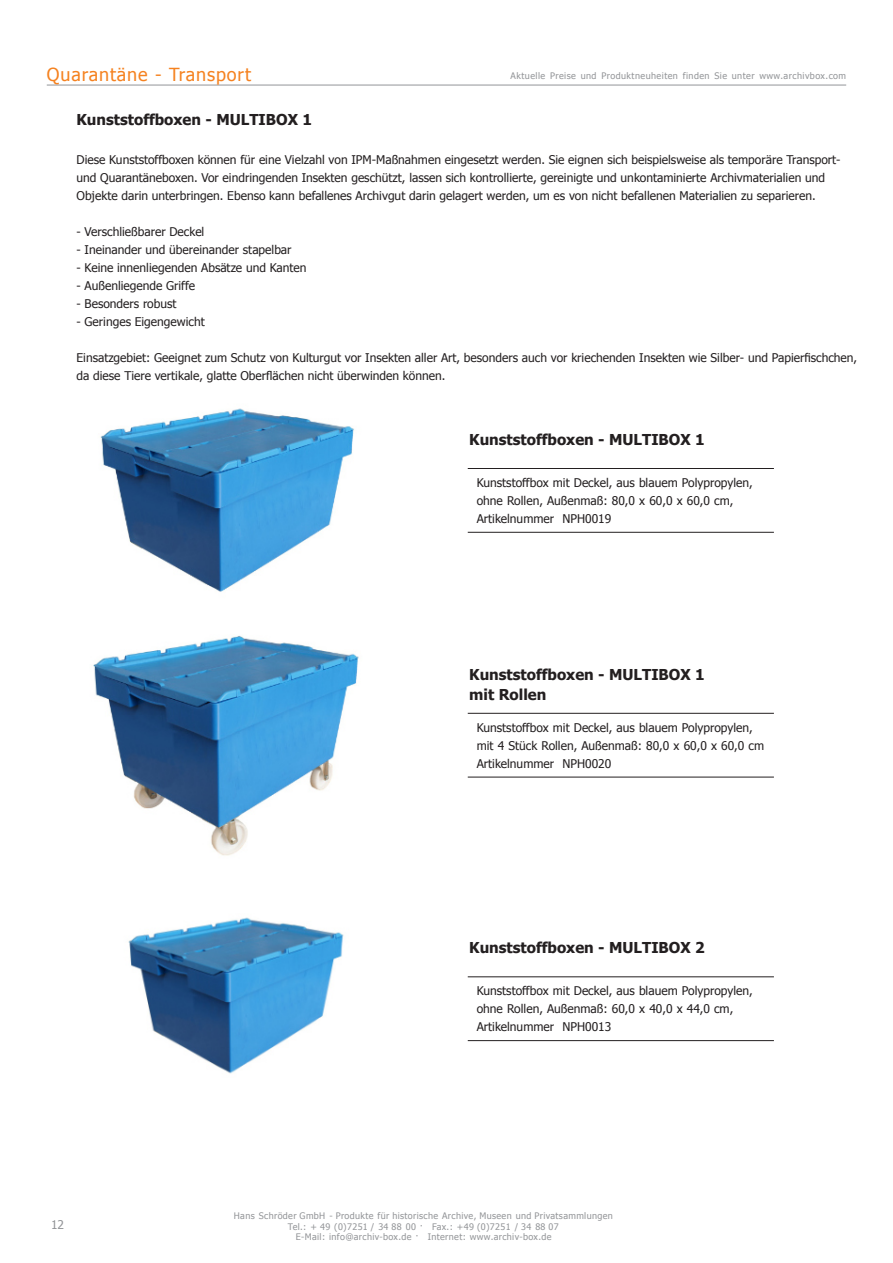
<style>
.page{position:relative;width:893px;height:1263px;background:#fff}
.page>*{position:absolute;margin:0;border:0;box-sizing:border-box;transform-origin:0 0}
.t1{font:18px "Tahoma";letter-spacing:.05em;color:#f58220}
.t2{font:700 15px/19.5px "Tahoma";color:#231f20}
.t3{font:12px/18px "Tahoma";color:#231f20}
.t4{font:12px "Tahoma";color:#939598}
.t5{font:9px/10.8px "Tahoma";letter-spacing:.04em;color:#939598;text-align:center}
</style>
<div class="page">
<hr style="left:47px;top:85px;width:799px;height:1px;background:#939598">
<img style="left:100px;top:408px;width:254px;height:184px">
<hr style="left:468px;top:468px;width:306px;height:1px;background:#231f20">
<hr style="left:468px;top:532px;width:306px;height:1px;background:#231f20">
<img style="left:93px;top:636px;width:266px;height:220px">
<hr style="left:468px;top:976px;width:306px;height:1px;background:#231f20">
<hr style="left:468px;top:1040px;width:306px;height:1px;background:#231f20">
<hr style="left:468px;top:713px;width:306px;height:1px;background:#231f20">
<hr style="left:468px;top:777px;width:306px;height:1px;background:#231f20">
<img style="left:128px;top:917px;width:216px;height:157px">
<h1 class="t1" style="left:47px;top:67px;width:206px">Quarantäne - Transport</h1>
<p class="t5" style="left:511px;top:71px;width:337px">Aktuelle Preise und Produktneuheiten finden Sie unter www.archivbox.com</p>
<p class="t2" style="left:77px;top:111px;width:237px">Kunststoffboxen - MULTIBOX 1</p>
<p class="t3" style="left:77px;top:152px;width:765px">Diese Kunststoffboxen können für eine Vielzahl von IPM-Maßnahmen eingesetzt werden. Sie eignen sich beispielsweise als temporäre Transport&shy;und Quarantäneboxen. Vor eindringenden Insekten geschützt, lassen sich kontrollierte, gereinigte und unkontaminierte Archivmaterialien und<br>Objekte darin unterbringen. Ebenso kann befallenes Archivgut darin gelagert werden, um es von nicht befallenen Materialien zu separieren.</p>
<p class="t3" style="left:77px;top:224px;width:129px">- Verschließbarer Deckel</p>
<p class="t3" style="left:77px;top:242px;width:217px">- Ineinander und übereinander stapelbar</p>
<p class="t3" style="left:77px;top:260px;width:232px">- Keine innenliegenden Absätze und Kanten</p>
<p class="t3" style="left:77px;top:278px;width:120px">- Außenliegende Griffe</p>
<p class="t3" style="left:77px;top:296px;width:101px">- Besonders robust</p>
<p class="t3" style="left:77px;top:314px;width:130px">- Geringes Eigengewicht</p>
<p class="t3" style="left:77px;top:350px;width:782px">Einsatzgebiet: Geeignet zum Schutz von Kulturgut vor Insekten aller Art, besonders auch vor kriechenden Insekten wie Silber- und Papierfischchen, da diese Tiere vertikale, glatte Oberflächen nicht überwinden können.</p>
<p class="t2" style="left:469px;top:431px;width:237px">Kunststoffboxen - MULTIBOX 1</p>
<p class="t3" style="left:477px;top:475px;width:278px">Kunststoffbox mit Deckel, aus blauem Polypropylen, ohne Rollen, Außenmaß: 80,0 x 60,0 x 60,0 cm,<br>Artikelnummer NPH0019</p>
<p class="t2" style="left:469px;top:666px;width:237px">Kunststoffboxen - MULTIBOX 1 mit Rollen</p>
<p class="t3" style="left:477px;top:719px;width:289px">Kunststoffbox mit Deckel, aus blauem Polypropylen, mit 4 Stück Rollen, Außenmaß: 80,0 x 60,0 x 60,0 cm<br>Artikelnummer NPH0020</p>
<p class="t2" style="left:469px;top:939px;width:237px">Kunststoffboxen - MULTIBOX 2</p>
<p class="t4" style="left:51px;top:1220px;width:15px">12</p>
<p class="t3" style="left:477px;top:983px;width:278px">Kunststoffbox mit Deckel, aus blauem Polypropylen, ohne Rollen, Außenmaß: 60,0 x 40,0 x 44,0 cm,<br>Artikelnummer NPH0013</p>
<p class="t5" style="left:234px;top:1211px;width:380px">Hans Schröder GmbH - Produkte für historische Archive, Museen und Privatsammlungen<br>Tel.: + 49 (0)7251 / 34 88 00 · Fax.: +49 (0)7251 / 34 88 07<br>E-Mail: info@archiv-box.de · Internet: www.archiv-box.de</p>
</div>
